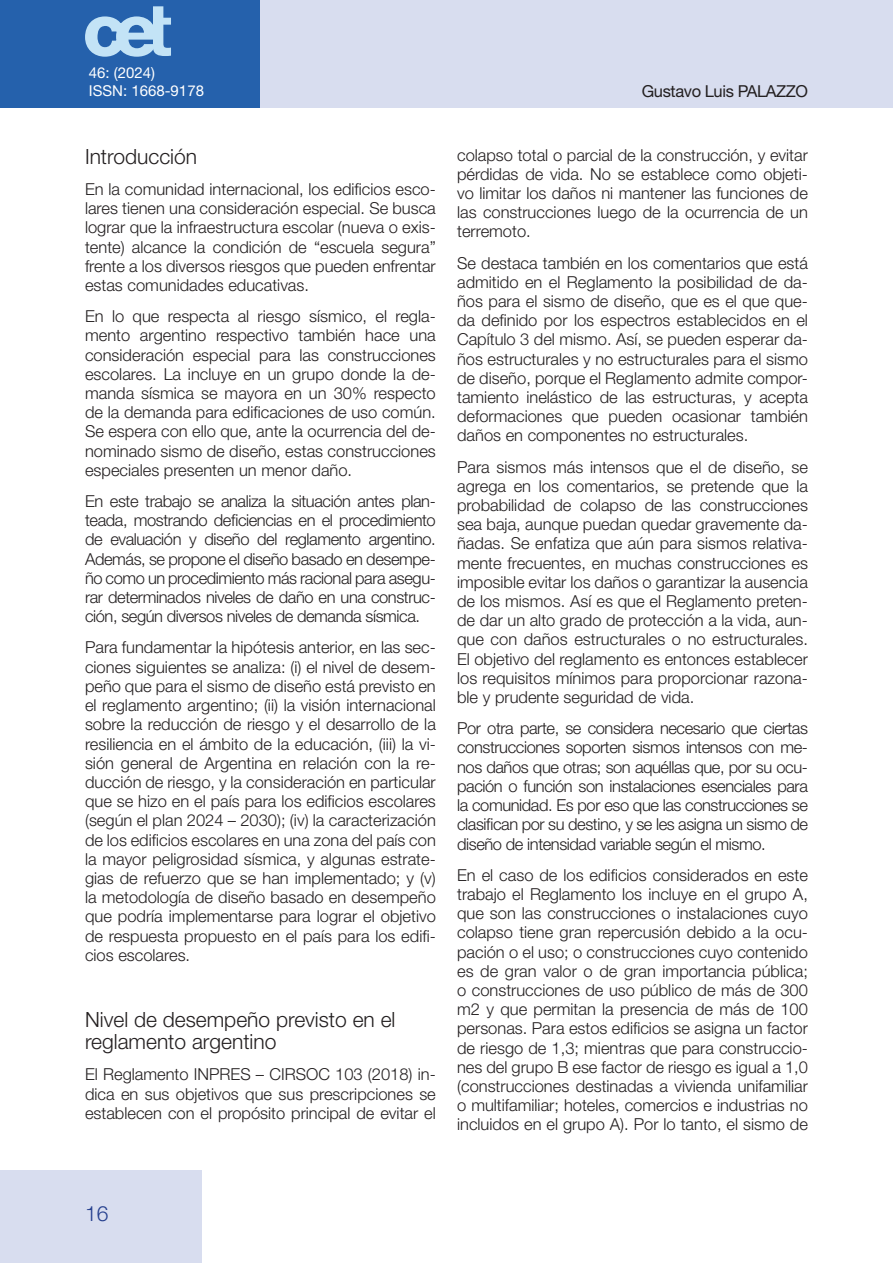
<style>
.page{position:relative;width:893px;height:1263px;background:#fff}
.page>*{position:absolute;margin:0;border:0;box-sizing:border-box;transform-origin:0 0}
.SUBTITULO{font:300 21px/22.6px "Helvetica Neue LT Std";color:#231f20}
.t1{font:300 21px "Helvetica Neue LT Std";color:#253f8e}
.TEXTO{font:300 16.5px/19.2px "Helvetica Neue LT Std";color:#231f20;text-align:justify}
.AUTORES{font:16.5px "Helvetica Neue LT Std";letter-spacing:-.025em;color:#231f20}
.t2{font:15px/18px "Helvetica Neue LT Std";color:#fff}
</style>
<div class="page">
<div style="left:0;top:0;width:260px;height:108px;background:#2561ac"></div>
<div style="left:260px;top:0;width:633px;height:108px;background:#d8ddef"></div>
<div style="left:0;top:1170px;width:202px;height:93px;background:#d8ddef"></div>
<svg style="left:85px;top:6px;width:86px;height:51px"></svg>
<p class="t2" style="left:89px;top:63px;width:117px">46: (2024)<br>ISSN: 1668-9178</p>
<p class="SUBTITULO" style="left:85px;top:145px;width:114px">Introducción</p>
<p class="TEXTO" style="left:85px;top:179px;width:352px">En la comunidad internacional, los edificios esco&shy;lares tienen una consideración especial. Se busca lograr que la infraestructura escolar (nueva o exis&shy;tente) alcance la condición de “escuela segura” frente a los diversos riesgos que pueden enfrentar estas comunidades educativas.</p>
<p class="TEXTO" style="left:85px;top:306px;width:352px">En lo que respecta al riesgo sísmico, el regla&shy;mento argentino respectivo también hace una consideración especial para las construcciones escolares. La incluye en un grupo donde la de&shy;manda sísmica se mayora en un 30% respecto de la demanda para edificaciones de uso común.<br>Se espera con ello que, ante la ocurrencia del de&shy;nominado sismo de diseño, estas construcciones especiales presenten un menor daño.</p>
<p class="TEXTO" style="left:85px;top:491px;width:352px">En este trabajo se analiza la situación antes plan&shy;teada, mostrando deficiencias en el procedimiento de evaluación y diseño del reglamento argentino.<br>Además, se propone el diseño basado en desempe&shy;ño como un procedimiento más racional para asegu&shy;rar determinados niveles de daño en una construc&shy;ción, según diversos niveles de demanda sísmica.</p>
<p class="TEXTO" style="left:85px;top:638px;width:352px">Para fundamentar la hipótesis anterior, en las sec&shy;ciones siguientes se analiza: (i) el nivel de desem&shy;peño que para el sismo de diseño está previsto en el reglamento argentino; (ii) la visión internacional sobre la reducción de riesgo y el desarrollo de la resiliencia en el ámbito de la educación, (iii) la vi&shy;sión general de Argentina en relación con la re&shy;ducción de riesgo, y la consideración en particular que se hizo en el país para los edificios escolares (según el plan 2024 – 2030); (iv) la caracterización de los edificios escolares en una zona del país con la mayor peligrosidad sísmica, y algunas estrate&shy;gias de refuerzo que se han implementado; y (v) la metodología de diseño basado en desempeño que podría implementarse para lograr el objetivo de respuesta propuesto en el país para los edifi&shy;cios escolares.</p>
<p class="SUBTITULO" style="left:85px;top:1007px;width:312px">Nivel de desempeño previsto en el reglamento argentino</p>
<p class="TEXTO" style="left:85px;top:1065px;width:352px">El Reglamento INPRES – CIRSOC 103 (2018) in&shy;dica en sus objetivos que sus prescripciones se establecen con el propósito principal de evitar el</p>
<p class="AUTORES" style="left:642px;top:82px;width:168px">Gustavo Luis PALAZZO</p>
<p class="TEXTO" style="left:457px;top:145px;width:352px">colapso total o parcial de la construcción, y evitar pérdidas de vida. No se establece como objeti&shy;vo limitar los daños ni mantener las funciones de las construcciones luego de la ocurrencia de un terremoto.</p>
<p class="TEXTO" style="left:457px;top:253px;width:352px">Se destaca también en los comentarios que está admitido en el Reglamento la posibilidad de da&shy;ños para el sismo de diseño, que es el que que&shy;da definido por los espectros establecidos en el Capítulo 3 del mismo. Así, se pueden esperar da&shy;ños estructurales y no estructurales para el sismo de diseño, porque el Reglamento admite compor&shy;tamiento inelástico de las estructuras, y acepta deformaciones que pueden ocasionar también daños en componentes no estructurales.</p>
<p class="TEXTO" style="left:457px;top:457px;width:352px">Para sismos más intensos que el de diseño, se agrega en los comentarios, se pretende que la probabilidad de colapso de las construcciones sea baja, aunque puedan quedar gravemente da&shy;ñadas. Se enfatiza que aún para sismos relativa&shy;mente frecuentes, en muchas construcciones es imposible evitar los daños o garantizar la ausencia de los mismos. Así es que el Reglamento preten&shy;de dar un alto grado de protección a la vida, aun&shy;que con daños estructurales o no estructurales.<br>El objetivo del reglamento es entonces establecer los requisitos mínimos para proporcionar razona&shy;ble y prudente seguridad de vida.</p>
<p class="TEXTO" style="left:457px;top:718px;width:352px">Por otra parte, se considera necesario que ciertas construcciones soporten sismos intensos con me&shy;nos daños que otras; son aquéllas que, por su ocu&shy;pación o función son instalaciones esenciales para la comunidad. Es por eso que las construcciones se clasifican por su destino, y se les asigna un sismo de diseño de intensidad variable según el mismo.</p>
<p class="TEXTO" style="left:457px;top:865px;width:352px">En el caso de los edificios considerados en este trabajo el Reglamento los incluye en el grupo A, que son las construcciones o instalaciones cuyo colapso tiene gran repercusión debido a la ocu&shy;pación o el uso; o construcciones cuyo contenido es de gran valor o de gran importancia pública; o construcciones de uso público de más de 300 m2 y que permitan la presencia de más de 100 personas. Para estos edificios se asigna un factor de riesgo de 1,3; mientras que para construccio&shy;nes del grupo B ese factor de riesgo es igual a 1,0 (construcciones destinadas a vivienda unifamiliar o multifamiliar; hoteles, comercios e industrias no incluidos en el grupo A). Por lo tanto, el sismo de</p>
<p class="t1" style="left:85px;top:1201px;width:25px">16</p>
</div>
